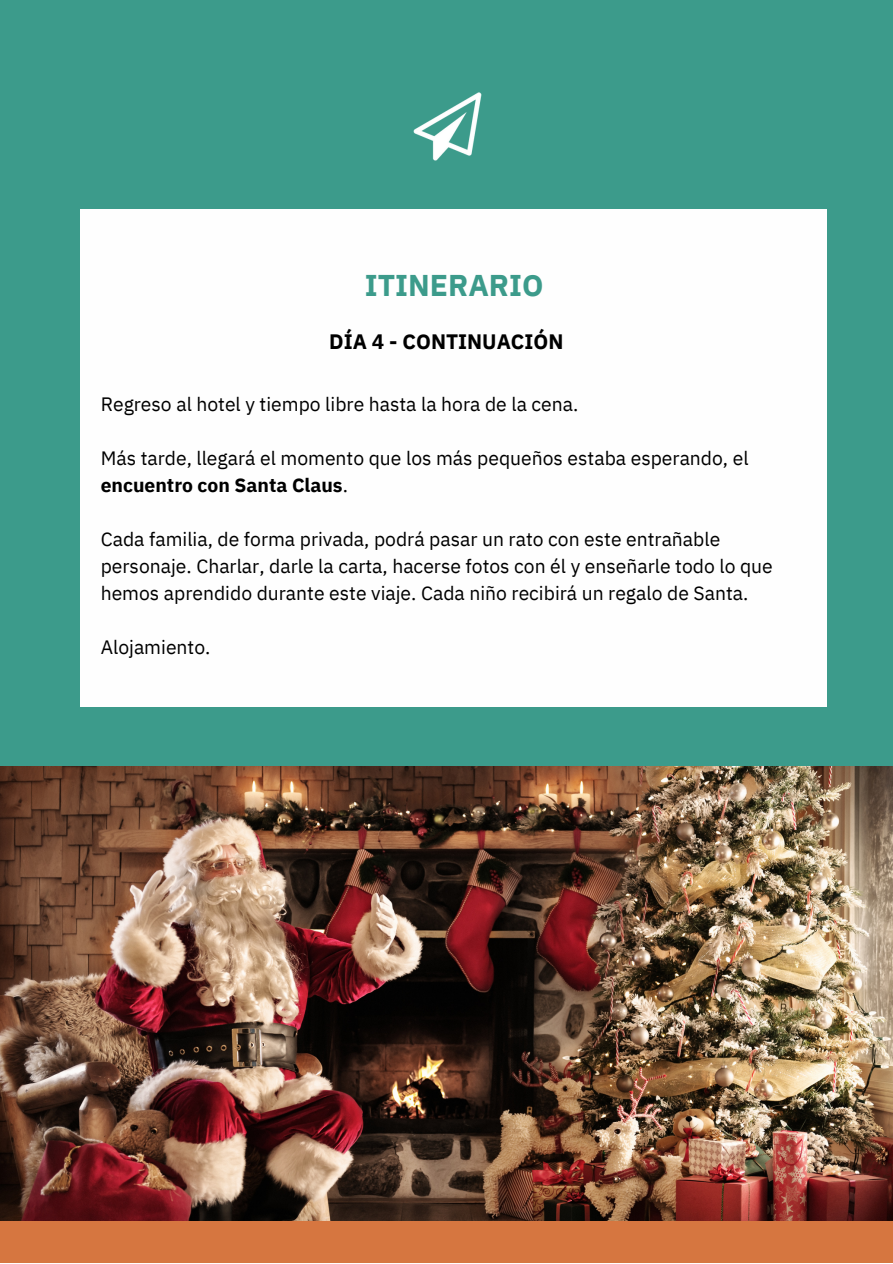
<style>
.page{position:relative;width:893px;height:1264px;background:#fff}
.page>*{position:absolute;margin:0;border:0;box-sizing:border-box;transform-origin:0 0}
.t1{font:700 30px "IBM Plex Sans";color:#3c9b8b}
.t2{font:700 20.85px "IBM Plex Sans";color:#000}
.t3{font:19.35px/27px "IBM Plex Sans";color:#000}
.s1{font-weight:700}
</style>
<div class="page">
<div style="left:0;top:0;width:892px;height:1262px;background:#3c9b8b"></div>
<div style="left:0;top:1048px;width:892px;height:214px;background:#d67640"></div>
<img style="left:413px;top:92px;width:69px;height:69px">
<div style="left:80px;top:209px;width:746px;height:497px;background:#fefefe"></div>
<img style="left:0;top:766px;width:892px;height:454px">
<h1 class="t1" style="left:365px;top:265px;width:180px">ITINERARIO</h1>
<p class="t2" style="left:329px;top:327px;width:236px">DÍA 4 - CONTINUACIÓN</p>
<p class="t3" style="left:101px;top:390px;width:479px">Regreso al hotel y tiempo libre hasta la hora de la cena.</p>
<p class="t3" style="left:101px;top:444px;width:649px">Más tarde, llegará el momento que los más pequeños estaba esperando, el <span class="s1">encuentro con Santa Claus</span>.</p>
<p class="t3" style="left:101px;top:525px;width:673px">Cada familia, de forma privada, podrá pasar un rato con este entrañable personaje. Charlar, darle la carta, hacerse fotos con él y enseñarle todo lo que hemos aprendido durante este viaje. Cada niño recibirá un regalo de Santa.</p>
<p class="t3" style="left:101px;top:633px;width:111px">Alojamiento.</p>
</div>
